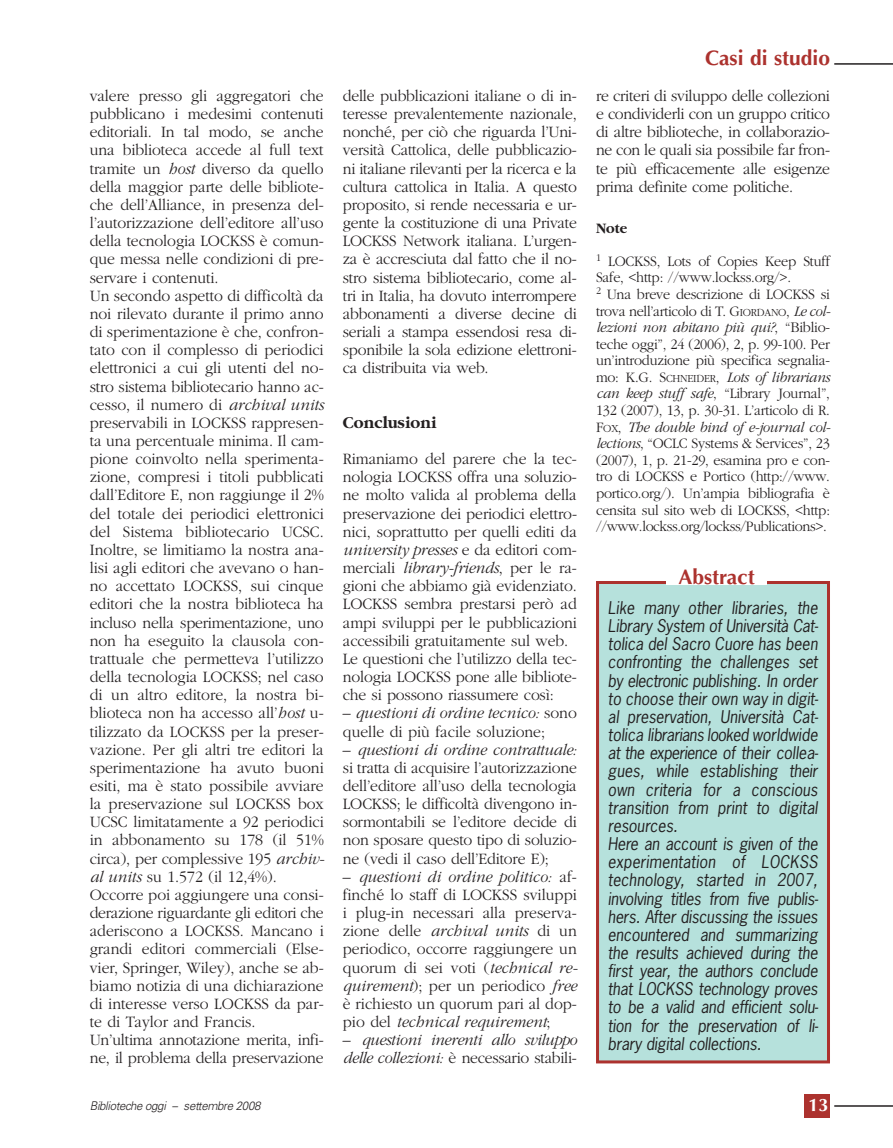
<style>
.page{position:relative;width:893px;height:1148px;background:#fff}
.page>*{position:absolute;margin:0;border:0;box-sizing:border-box;transform-origin:0 0}
.t1{font:700 21px "Optima";color:#ac322e}
.t2{font:700 18px "Optima";color:#fff}
.t3{font:700 17.25px "Garamond";color:#231f20;scale:.95 1}
.t4{font:300 16.5px/18.1px "Garamond";color:#231f20;text-align:justify;scale:.95 1}
.t5{font:italic 16.5px/18.1px "News Gothic";letter-spacing:-.01em;color:#231f20;scale:.95 1}
.t6{font:italic 300 16.5px/18.1px "Garamond";letter-spacing:-.02em;color:#231f20;scale:.95 1}
.t7{font:300 15px/16.6px "Garamond";letter-spacing:-.015em;color:#231f20;scale:.95 1}
.t8{font:700 15px "Garamond";color:#231f20;scale:.95 1}
.t9{font:italic 300 12px "Univers";letter-spacing:-.03em;color:#231f20;scale:.95 1}
.s1{font-style:italic}
.s2{font-style:normal}
.s3{font-size:11.25px}
</style>
<div class="page">
<div style="left:804px;top:1094px;width:26px;height:23px;background:#ac322e"></div>
<hr style="left:834px;top:1105px;width:58px;height:1px;background:#231f20">
<hr style="left:834px;top:63px;width:58px;height:2px;background:#231f20">
<div style="left:597px;top:582px;width:231px;height:479px;background:#b6e1dc"></div>
<div style="left:596px;top:581px;width:234px;height:482px;border:3px solid #ac322e"></div>
<div style="left:666px;top:578px;width:100px;height:6px;background:#fff"></div>
<p class="t4" style="left:90px;top:88px;width:249px;text-align:left">valere presso gli aggregatori che pubblicano i medesimi contenuti editoriali. In tal modo, se anche una biblioteca accede al full text tramite un <span class="s1">host</span> diverso da quello della maggior parte delle bibliote&shy;che dell’Alliance, in presenza del&shy;l’autorizzazione dell’editore all’uso della tecnologia LOCKSS è comun&shy;que messa nelle condizioni di pre&shy;servare i contenuti.<br>Un secondo aspetto di difficoltà da noi rilevato durante il primo anno di sperimentazione è che, confron&shy;tato con il complesso di periodici elettronici a cui gli utenti del no&shy;stro sistema bibliotecario hanno ac&shy;cesso, il numero di <span class="s1">archival units </span>preservabili in LOCKSS rappresen&shy;ta una percentuale minima. Il cam&shy;pione coinvolto nella sperimenta&shy;zione, compresi i titoli pubblicati dall’Editore E, non raggiunge il 2% del totale dei periodici elettronici del Sistema bibliotecario UCSC.<br>Inoltre, se limitiamo la nostra ana&shy;lisi agli editori che avevano o han&shy;no accettato LOCKSS, sui cinque editori che la nostra biblioteca ha incluso nella sperimentazione, uno non ha eseguito la clausola con&shy;trattuale che permetteva l’utilizzo della tecnologia LOCKSS; nel caso di un altro editore, la nostra bi&shy;blioteca non ha accesso all’<span class="s1">host</span> u&shy;tilizzato da LOCKSS per la preser&shy;vazione. Per gli altri tre editori la sperimentazione ha avuto buoni esiti, ma è stato possibile avviare la preservazione sul LOCKSS box UCSC limitatamente a 92 periodici in abbonamento su 178 (il 51% circa), per complessive 195 <span class="s1">archiv&shy;al units</span> su 1.572 (il 12,4%).<br>Occorre poi aggiungere una consi&shy;derazione riguardante gli editori che aderiscono a LOCKSS. Mancano i grandi editori commerciali (Else&shy;vier, Springer, Wiley), anche se ab&shy;biamo notizia di una dichiarazione di interesse verso LOCKSS da par&shy;te di Taylor and Francis.<br>Un’ultima annotazione merita, infi&shy;ne, il problema della preservazione</p>
<p class="t4" style="left:343px;top:88px;width:248px">delle pubblicazioni italiane o di in&shy;teresse prevalentemente nazionale, nonché, per ciò che riguarda l’Uni&shy;versità Cattolica, delle pubblicazio&shy;ni italiane rilevanti per la ricerca e la cultura cattolica in Italia. A questo proposito, si rende necessaria e ur&shy;gente la costituzione di una Private LOCKSS Network italiana. L’urgen&shy;za è accresciuta dal fatto che il no&shy;stro sistema bibliotecario, come al&shy;tri in Italia, ha dovuto interrompere abbonamenti a diverse decine di seriali a stampa essendosi resa di&shy;sponibile la sola edizione elettroni&shy;ca distribuita via web.</p>
<p class="t3" style="left:343px;top:415px;width:100px">Conclusioni</p>
<p class="t4" style="left:343px;top:451px;width:248px;text-align:left">Rimaniamo del parere che la tec&shy;nologia LOCKSS offra una soluzio&shy;ne molto valida al problema della preservazione dei periodici elettro&shy;nici, soprattutto per quelli editi da <span class="s1">university presses</span> e da editori com&shy;merciali <span class="s1">library-friends</span>, per le ra&shy;gioni che abbiamo già evidenziato.<br>LOCKSS sembra prestarsi però ad ampi sviluppi per le pubblicazioni accessibili gratuitamente sul web.<br>Le questioni che l’utilizzo della tec&shy;nologia LOCKSS pone alle bibliote&shy;che si possono riassumere così:</p>
<p class="t4" style="left:343px;top:705px;width:248px">– <span class="s1">questioni di ordine tecnico:</span> sono quelle di più facile soluzione;</p>
<p class="t4" style="left:343px;top:741px;width:248px">– <span class="s1">questioni di ordine contrattuale: </span>si tratta di acquisire l’autorizzazione dell’editore all’uso della tecnologia LOCKSS; le difficoltà divengono in&shy;sormontabili se l’editore decide di non sposare questo tipo di soluzio&shy;ne (vedi il caso dell’Editore E);</p>
<p class="t4" style="left:343px;top:868px;width:249px">– <span class="s1">questioni di ordine politico:</span> af&shy;finché lo staff di LOCKSS sviluppi i plug-in necessari alla preserva&shy;zione delle <span class="s1">archival units</span> di un periodico, occorre raggiungere un quorum di sei voti (<span class="s1">technical re&shy;quirement</span>); per un periodico <span class="s1">free </span>è richiesto un quorum pari al dop&shy;pio del <span class="s1">technical requirement</span>;</p>
<p class="t6" style="left:343px;top:1032px;width:248px"><span class="s2">–</span> questioni inerenti allo sviluppo delle collezioni: <span class="s2">è necessario stabili-</span></p>
<p class="t9" style="left:90px;top:1100px;width:181px">Biblioteche oggi – settembre 2008</p>
<p class="t1" style="left:705px;top:49px;width:126px">Casi di studio</p>
<p class="t4" style="left:596px;top:88px;width:248px">re criteri di sviluppo delle collezioni e condividerli con un gruppo critico di altre biblioteche, in collaborazio&shy;ne con le quali sia possibile far fron&shy;te più efficacemente alle esigenze prima definite come politiche.</p>
<p class="t8" style="left:596px;top:222px;width:34px">Note</p>
<p class="t7" style="left:596px;top:254px;width:248px"><sup>1</sup> LOCKSS, Lots of Copies Keep Stuff Safe, &lt;http: //www.lockss.org/&gt;.<br><sup>2</sup> Una breve descrizione di LOCKSS si trova nell’articolo di T. G<span class="s3">IORDANO</span>, <span class="s1">Le col&shy;lezioni non abitano più qui?</span>, “Biblio&shy;teche oggi”, 24 (2006), 2, p. 99-100. Per un’introduzione più specifica segnalia&shy;mo: K.G. S<span class="s3">CHNEIDER</span>, <span class="s1">Lots of librarians can keep stuff safe</span>, “Library Journal”, 132 (2007), 13, p. 30-31. L’articolo di R.<br>F<span class="s3">OX</span>, <span class="s1">The double bind of e-journal col&shy;lections</span>, “OCLC Systems &amp; Services”, 23 (2007), 1, p. 21-29, esamina pro e con&shy;tro di LOCKSS e Portico (http://www. portico.org/). Un’ampia bibliografia è censita sul sito web di LOCKSS, &lt;http: //www.lockss.org/lockss/Publications&gt;.</p>
<p class="t1" style="left:678px;top:568px;width:78px">Abstract</p>
<p class="t5" style="left:608px;top:600px;width:223px">Like many other libraries, the<br>Library System of Università Cat&shy;tolica del Sacro Cuore has been confronting the challenges set by electronic publishing. In order to choose their own way in digit&shy;al preservation, Università Cat&shy;tolica librarians looked worldwide at the experience of their collea&shy;gues, while establishing their own criteria for a conscious transition from print to digital resources.<br>Here an account is given of the experimentation of LOCKSS technology, started in 2007, involving titles from five publis&shy;hers. After discussing the issues encountered and summarizing the results achieved during the first year, the authors conclude that LOCKSS technology proves to be a valid and efficient solu&shy;tion for the preservation of li&shy;brary digital collections.</p>
<p class="t2" style="left:808px;top:1097px;width:22px">13</p>
</div>
